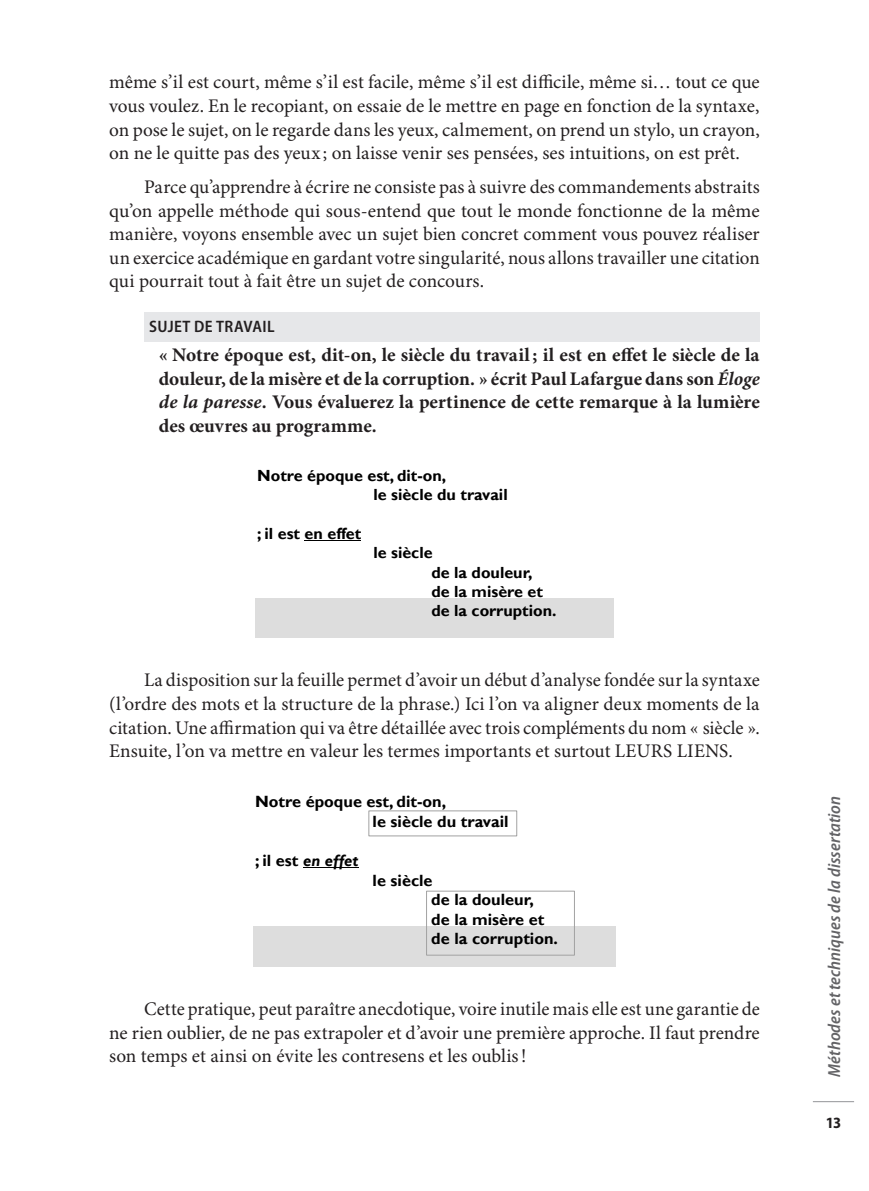
<style>
.page{position:relative;width:869px;height:1191px;background:#fff}
.page>*{position:absolute;margin:0;border:0;box-sizing:border-box;transform-origin:0 0}
.t1{font:19.25px/23.6px "Minion Pro";color:#231f20;text-align:justify}
.t2{font:700 19.25px/23.6px "Minion Pro";letter-spacing:-.005em;color:#231f20;text-align:justify}
.t3{font:italic 600 semi-condensed 17.5px "Myriad Pro";letter-spacing:.005em;color:#636366}
.t4{font:600 semi-condensed 16.62px "Myriad Pro";letter-spacing:.025em;color:#231f20}
.t5{font:700 16.28px/19.6px "Gill Sans";color:#000}
.t6{font:italic 700 16.28px "Gill Sans";color:#000}
.t7{font:700 16.1px/19.2px "Gill Sans";color:#000}
.t8{font:700 semi-condensed 15.75px "Myriad Pro";color:#231f20}
.s1{font-style:italic}
.s2{font-style:normal}
</style>
<div class="page">
<hr style="left:812px;top:1101px;width:41px;height:1px;background:#939598">
<div style="left:144px;top:312px;width:615px;height:29px;background:#e6e7e9"></div>
<div style="left:255px;top:598px;width:358px;height:40px;background:#ddd"></div>
<hr style="left:304px;top:540px;width:57px;height:1px;background:#000">
<div style="left:253px;top:926px;width:362px;height:40px;background:#ddd"></div>
<hr style="left:303px;top:867px;width:55px;height:1px;background:#000">
<div style="left:368px;top:810px;width:149px;height:26px;border:1px solid #a2a2a2"></div>
<div style="left:426px;top:890px;width:148px;height:65px;border:1px solid #a2a2a2"></div>
<p class="t1" style="left:109px;top:71px;width:651px">même s’il est court, même s’il est facile, même s’il est difficile, même si… tout ce que vous voulez. En le recopiant, on essaie de le mettre en page en fonction de la syntaxe, on pose le sujet, on le regarde dans les yeux, calmement, on prend un stylo, un crayon, on ne le quitte pas des yeux ; on laisse venir ses pensées, ses intuitions, on est prêt.</p>
<p class="t1" style="left:109px;top:176px;width:651px;text-indent:35px">Parce qu’apprendre à écrire ne consiste pas à suivre des commandements abstraits qu’on appelle méthode qui sous-entend que tout le monde fonctionne de la même manière, voyons ensemble avec un sujet bien concret comment vous pouvez réaliser un exercice académique en gardant votre singularité, nous allons travailler une citation qui pourrait tout à fait être un sujet de concours.</p>
<p class="t4" style="left:149px;top:318px;width:127px">SUJET DE TRAVAIL</p>
<p class="t2" style="left:159px;top:344px;width:602px">« Notre époque est, dit-on, le siècle du travail; il est en effet le siècle de la douleur, de la misère et de la corruption. » écrit Paul Lafargue dans son <span class="s1">Éloge de la paresse</span>. Vous évaluerez la pertinence de cette remarque à la lumière des œuvres au programme.</p>
<p class="t7" style="left:373px;top:466px;width:136px;text-indent:-116px">Notre époque est, dit-on,<br>le siècle du travail</p>
<p class="t7" style="left:257px;top:524px;width:106px">; il est en effet</p>
<p class="t7" style="left:431px;top:543px;width:127px;text-indent:-58px">le siècle<br>de la douleur,<br>de la misère et de la corruption.</p>
<p class="t1" style="left:109px;top:669px;width:651px;text-indent:35px">La disposition sur la feuille permet d’avoir un début d’analyse fondée sur la syntaxe (l’ordre des mots et la structure de la phrase.) Ici l’on va aligner deux moments de la citation. Une affirmation qui va être détaillée avec trois compléments du nom « siècle ».<br>Ensuite, l’on va mettre en valeur les termes importants et surtout LEURS LIENS.</p>
<p class="t5" style="left:372px;top:792px;width:137px;text-indent:-117px">Notre époque est, dit-on,<br>le siècle du travail</p>
<p class="t6" style="left:255px;top:851px;width:105px"><span class="s2">; il est</span> en effet</p>
<p class="t5" style="left:431px;top:870px;width:128px;text-indent:-59px">le siècle<br>de la douleur,<br>de la misère et de la corruption.</p>
<p class="t1" style="left:109px;top:997px;width:651px;text-indent:35px">Cette pratique, peut paraître anecdotique, voire inutile mais elle est une garantie de ne rien oublier, de ne pas extrapoler et d’avoir une première approche. Il faut prendre son temps et ainsi on évite les contresens et les oublis!</p>
<p class="t3" style="left:824px;top:1076px;width:283px;rotate:-90deg">Méthodes et techniques de la dissertation</p>
<p class="t8" style="left:825px;top:1114px;width:17px">13</p>
</div>
